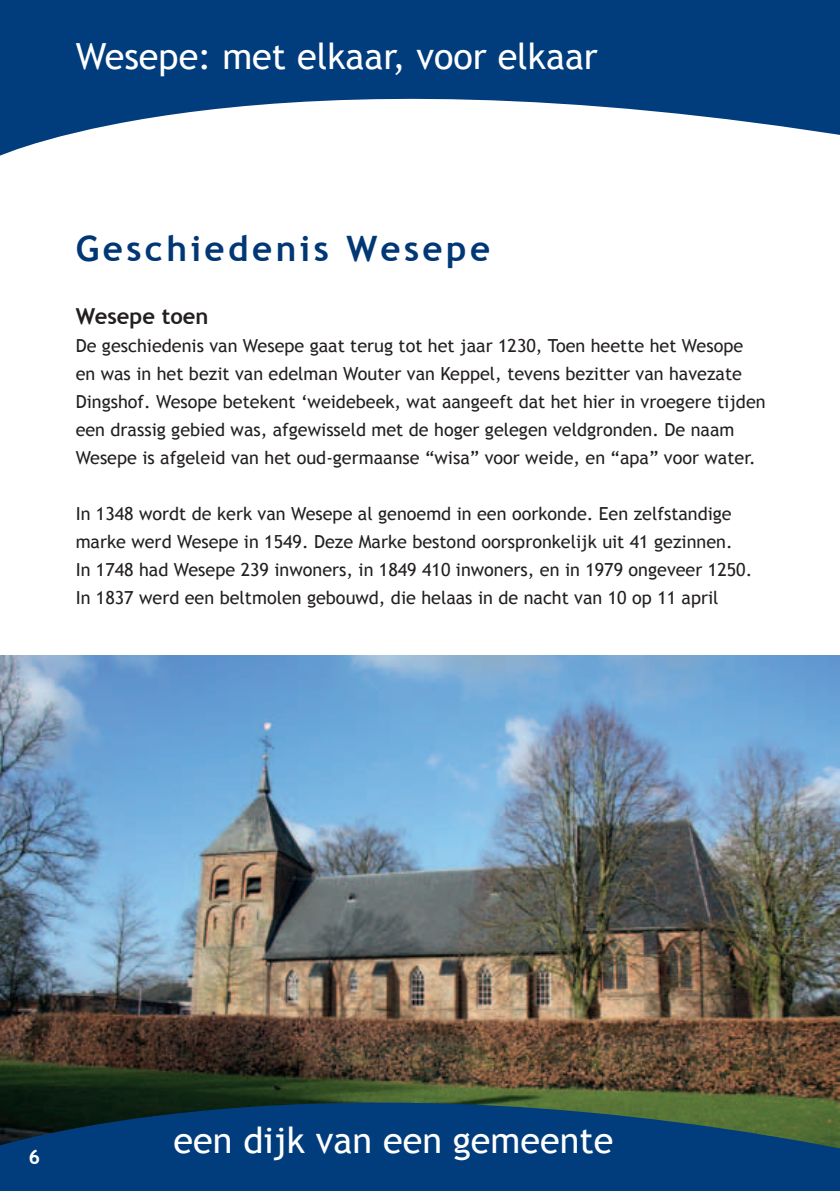
<style>
.page{position:relative;width:840px;height:1191px;background:#fff}
.page>*{position:absolute;margin:0;border:0;box-sizing:border-box;transform-origin:0 0}
.t1{font:36px "Trebuchet MS";color:#fff}
.t2{font:700 35px "Trebuchet MS";letter-spacing:.1em;color:#013775}
.t3{font:700 22px "Trebuchet MS";color:#231f20}
.t4{font:700 20px "Trebuchet MS";color:#fff}
.t5{font:18px/28px "Trebuchet MS";color:#231f20}
</style>
<div class="page">
<img style="left:0;top:655px;width:838px;height:424px">
<svg style="left:0;top:1079px;width:839px;height:37px;background:#324831"></svg>
<div style="left:0;top:0;width:839px;height:43px;background:#013d7d"></div>
<svg style="left:0;top:43px;width:839px;height:113px;fill:#013d7d"></svg>
<svg style="left:0;top:1116px;width:839px;height:75px;background:#053e75"></svg>
<h1 class="t1" style="left:76px;top:35px;width:523px">Wesepe: met elkaar, voor elkaar</h1>
<h2 class="t2" style="left:76px;top:226px;width:416px">Geschiedenis Wesepe</h2>
<p class="t3" style="left:76px;top:302px;width:134px">Wesepe toen</p>
<p class="t5" style="left:76px;top:332px;width:691px">De geschiedenis van Wesepe gaat terug tot het jaar 1230, Toen heette het Wesope en was in het bezit van edelman Wouter van Keppel, tevens bezitter van havezate Dingshof. Wesope betekent ‘weidebeek, wat aangeeft dat het hier in vroegere tijden een drassig gebied was, afgewisseld met de hoger gelegen veldgronden. De naam Wesepe is afgeleid van het oud-germaanse “wisa” voor weide, en “apa” voor water.</p>
<p class="t5" style="left:76px;top:500px;width:673px">In 1348 wordt de kerk van Wesepe al genoemd in een oorkonde. Een zelfstandige marke werd Wesepe in 1549. Deze Marke bestond oorspronkelijk uit 41 gezinnen.<br>In 1748 had Wesepe 239 inwoners, in 1849 410 inwoners, en in 1979 ongeveer 1250.<br>In 1837 werd een beltmolen gebouwd, die helaas in de nacht van 10 op 11 april</p>
<p class="t4" style="left:28px;top:1144px;width:13px">6</p>
<h1 class="t1" style="left:173px;top:1119px;width:441px">een dijk van een gemeente</h1>
</div>
